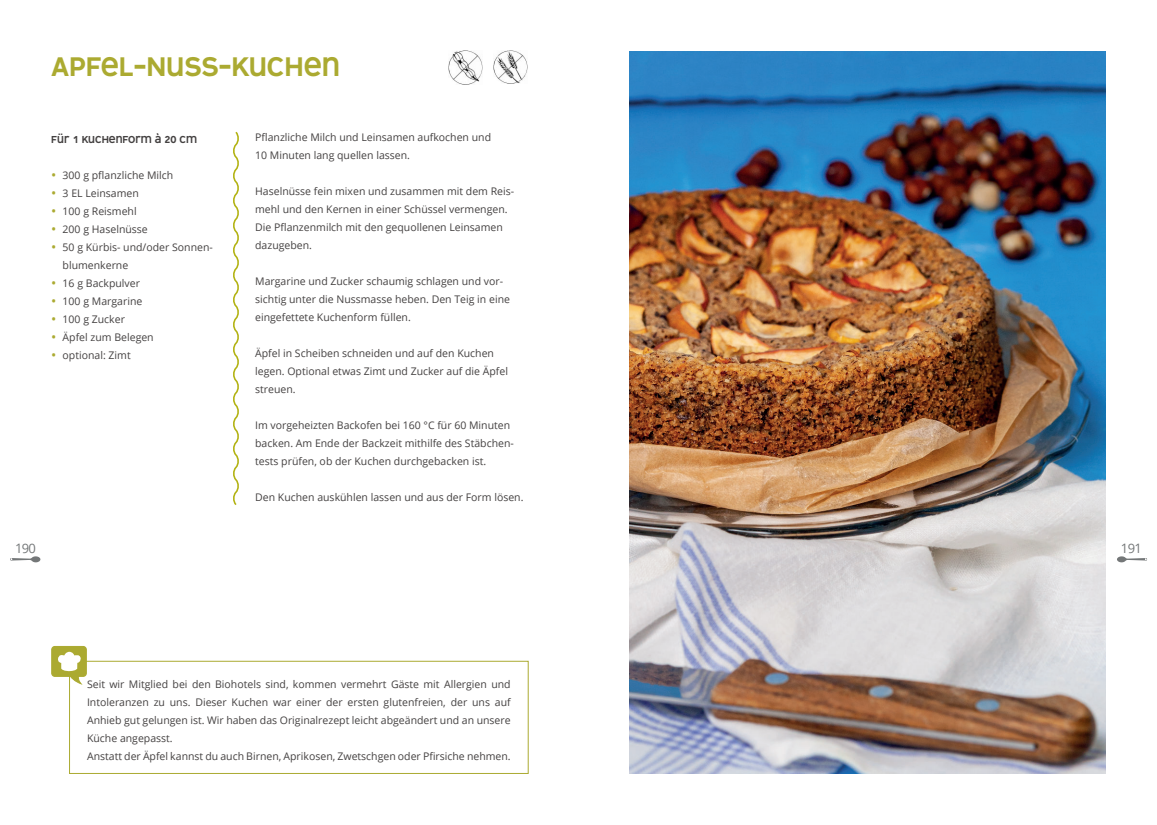
<style>
.page{position:relative;width:1157px;height:825px;background:#fff}
.page>*{position:absolute;margin:0;border:0;box-sizing:border-box;transform-origin:0 0}
.t1{font:32px "Designal R";color:#abaa31}
.t2{font:13px "Open Sans";letter-spacing:-.05em;color:#747778}
.t3{font:12px "Designal R";color:#444141}
.t4{font:10.5px/18px "Open Sans";color:#444141}
.s1{font-size:14px;color:#abaa31}
</style>
<div class="page">
<svg style="left:10px;top:556px;width:30px;height:6px"></svg>
<svg style="left:1117px;top:556px;width:30px;height:6px"></svg>
<svg style="left:233px;top:131px;width:6px;height:374px"></svg>
<img style="left:448px;top:50px;width:34px;height:34px">
<img style="left:493px;top:50px;width:34px;height:34px">
<img style="left:629px;top:51px;width:477px;height:723px">
<svg style="left:69px;top:660px;width:460px;height:114px"></svg>
<svg style="left:51px;top:646px;width:36px;height:40px"></svg>
<h1 class="t1" style="left:51px;top:46px;width:290px">APFEL-NUSS-KUCHEN</h1>
<p class="t3" style="left:51px;top:131px;width:147px">FÜR 1 KUCHENFORM À 20 CM</p>
<p class="t4" style="left:51px;top:165px;width:124px"><span class="s1">•</span> 300 g pflanzliche Milch</p>
<p class="t4" style="left:51px;top:183px;width:89px"><span class="s1">•</span> 3 EL Leinsamen</p>
<p class="t4" style="left:51px;top:201px;width:87px"><span class="s1">•</span> 100 g Reismehl</p>
<p class="t4" style="left:51px;top:219px;width:98px"><span class="s1">•</span> 200 g Haselnüsse</p>
<p class="t4" style="left:63px;top:237px;width:152px;text-indent:-11px"><span class="s1">•</span> 50 g Kürbis- und/oder Sonnen&shy;blumenkerne</p>
<p class="t4" style="left:51px;top:273px;width:90px"><span class="s1">•</span> 16 g Backpulver</p>
<p class="t4" style="left:51px;top:291px;width:93px"><span class="s1">•</span> 100 g Margarine</p>
<p class="t4" style="left:51px;top:309px;width:75px"><span class="s1">•</span> 100 g Zucker</p>
<p class="t4" style="left:51px;top:327px;width:104px"><span class="s1">•</span> Äpfel zum Belegen</p>
<p class="t4" style="left:51px;top:345px;width:81px"><span class="s1">•</span> optional: Zimt</p>
<p class="t4" style="left:255px;top:128px;width:237px">Pflanzliche Milch und Leinsamen aufkochen und<br>10 Minuten lang quellen lassen.</p>
<p class="t4" style="left:255px;top:182px;width:260px">Haselnüsse fein mixen und zusammen mit dem Reis&shy;mehl und den Kernen in einer Schüssel vermengen.<br>Die Pflanzenmilch mit den gequollenen Leinsamen dazugeben.</p>
<p class="t4" style="left:255px;top:272px;width:256px">Margarine und Zucker schaumig schlagen und vor&shy;sichtig unter die Nussmasse heben. Den Teig in eine eingefettete Kuchenform füllen.</p>
<p class="t4" style="left:255px;top:344px;width:254px">Äpfel in Scheiben schneiden und auf den Kuchen legen. Optional etwas Zimt und Zucker auf die Äpfel streuen.</p>
<p class="t4" style="left:255px;top:416px;width:260px">Im vorgeheizten Backofen bei 160 °C für 60 Minuten backen. Am Ende der Backzeit mithilfe des Stäbchen&shy;tests prüfen, ob der Kuchen durchgebacken ist.</p>
<p class="t4" style="left:255px;top:488px;width:270px">Den Kuchen auskühlen lassen und aus der Form lösen.</p>
<p class="t2" style="left:15px;top:541px;width:23px">190</p>
<p class="t2" style="left:1121px;top:541px;width:23px">191</p>
<p class="t4" style="left:87px;top:675px;width:425px">Seit wir Mitglied bei den Biohotels sind, kommen vermehrt Gäste mit Allergien und Intoleranzen zu uns. Dieser Kuchen war einer der ersten glutenfreien, der uns auf Anhieb gut gelungen ist. Wir haben das Originalrezept leicht abgeändert und an unsere Küche angepasst.<br>Anstatt der Äpfel kannst du auch Birnen, Aprikosen, Zwetschgen oder Pfirsiche nehmen.</p>
</div>
